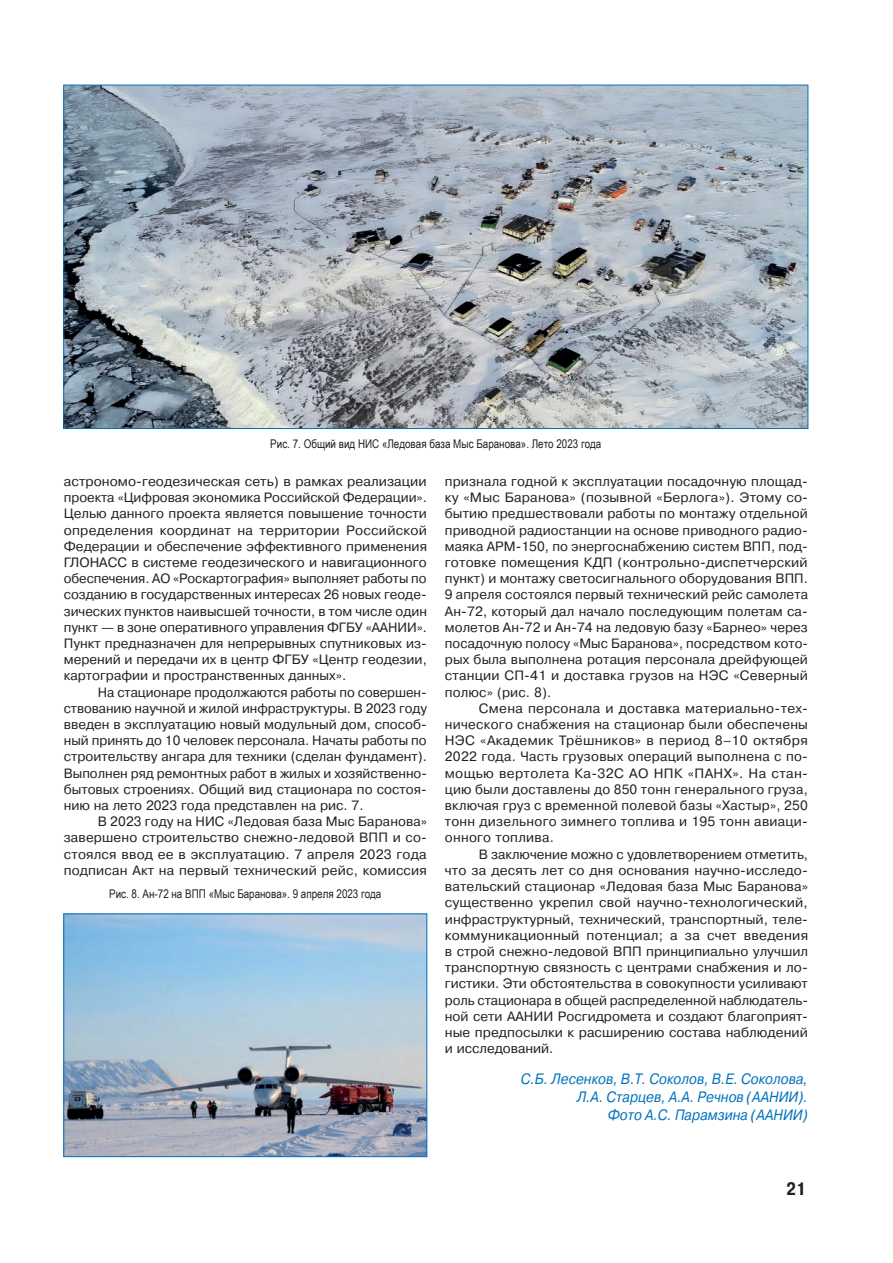
<style>
.page{position:relative;width:893px;height:1263px;background:#fff}
.page>*{position:absolute;margin:0;border:0;box-sizing:border-box;transform-origin:0 0}
.t1{font:700 18px "Pragmatica Cond C";color:#231f20}
.Автор{font:italic 15px/18px "Pragmatica C";color:#0072bc;text-align:right;scale:.9 1}
.Основной_текст{font:13.5px/16.2px "Pragmatica C";letter-spacing:.005em;color:#231f20;text-align:justify}
.Подрисуночная{font:12px "Arial Narrow";color:#231f20}
</style>
<div class="page">
<img style="left:65px;top:87px;width:741px;height:340px">
<img style="left:65px;top:915px;width:360px;height:240px">
<div style="left:63px;top:913px;width:364px;height:244px;border:1px solid #0072bc"></div>
<p class="Подрисуночная" style="left:270px;top:435px;width:333px">Рис. 7. Общий вид НИС «Ледовая база Мыс Баранова». Лето 2023 года</p>
<p class="Основной_текст" style="left:64px;top:473px;width:365px">астрономо-геодезическая сеть) в рамках реализации проекта «Цифровая экономика Российской Федерации».<br>Целью данного проекта является повышение точности определения координат на территории Российской Федерации и обеспечение эффективного применения ГЛОНАСС в системе геодезического и навигационного обеспечения. АО «Роскартография» выполняет работы по созданию в государственных интересах 26 новых геоде&shy;зических пунктов наивысшей точности, в том числе один пункт — в зоне оперативного управления ФГБУ «ААНИИ».<br>Пункт предназначен для непрерывных спутниковых из&shy;мерений и передачи их в центр ФГБУ «Центр геодезии, картографии и пространственных данных».</p>
<p class="Основной_текст" style="left:64px;top:684px;width:365px;text-indent:34px">На стационаре продолжаются работы по совершен&shy;ствованию научной и жилой инфраструктуры. В 2023 году введен в эксплуатацию новый модульный дом, способ&shy;ный принять до 10 человек персонала. Начаты работы по строительству ангара для техники (сделан фундамент).<br>Выполнен ряд ремонтных работ в жилых и хозяйственно&shy;бытовых строениях. Общий вид стационара по состоя&shy;нию на лето 2023 года представлен на рис. 7.</p>
<p class="Основной_текст" style="left:64px;top:814px;width:365px;text-indent:34px">В 2023 году на НИС «Ледовая база Мыс Баранова» завершено строительство снежно-ледовой ВПП и со&shy;стоялся ввод ее в эксплуатацию. 7 апреля 2023 года подписан Акт на первый технический рейс, комиссия</p>
<p class="Подрисуночная" style="left:109px;top:885px;width:274px">Рис. 8. Ан-72 на ВПП «Мыс Баранова». 9 апреля 2023 года</p>
<p class="Основной_текст" style="left:445px;top:473px;width:365px">признала годной к эксплуатации посадочную площад&shy;ку «Мыс Баранова» (позывной «Берлога»). Этому со&shy;бытию предшествовали работы по монтажу отдельной приводной радиостанции на основе приводного радио&shy;маяка АРМ-150, по энергоснабжению систем ВПП, под&shy;готовке помещения КДП (контрольно-диспетчерский пункт) и монтажу светосигнального оборудования ВПП.<br>9 апреля состоялся первый технический рейс самолета Ан-72, который дал начало последующим полетам са&shy;молетов Ан-72 и Ан-74 на ледовую базу «Барнео» через посадочную полосу «Мыс Баранова», посредством кото&shy;рых была выполнена ротация персонала дрейфующей станции СП-41 и доставка грузов на НЭС «Северный полюс» (рис. 8).</p>
<p class="Основной_текст" style="left:445px;top:700px;width:365px;text-indent:34px">Смена персонала и доставка материально-тех&shy;нического снабжения на стационар были обеспечены НЭС «Академик Трёшников» в период 8–10 октября 2022 года. Часть грузовых операций выполнена с по&shy;мощью вертолета Ка-32С АО НПК «ПАНХ». На стан&shy;цию были доставлены до 850 тонн генерального груза, включая груз с временной полевой базы «Хастыр», 250 тонн дизельного зимнего топлива и 195 тонн авиаци&shy;онного топлива.</p>
<p class="Основной_текст" style="left:445px;top:846px;width:365px;text-indent:34px">В заключение можно с удовлетворением отметить, что за десять лет со дня основания научно-исследо&shy;вательский стационар «Ледовая база Мыс Баранова» существенно укрепил свой научно-технологический, инфраструктурный, технический, транспортный, теле&shy;коммуникационный потенциал; а за счет введения в строй снежно-ледовой ВПП принципиально улучшил транспортную связность с центрами снабжения и ло&shy;гистики. Эти обстоятельства в совокупности усиливают роль стационара в общей распределенной наблюдатель&shy;ной сети ААНИИ Росгидромета и создают благоприят&shy;ные предпосылки к расширению состава наблюдений и исследований.</p>
<p class="Автор" style="left:521px;top:1070px;width:321px">С.Б. Лесенков, В.Т. Соколов, В.Е. Соколова,<br>Л.А. Старцев, А.А. Речнов (ААНИИ).<br>Фото А.С. Парамзина (ААНИИ)</p>
<h1 class="t1" style="left:787px;top:1178px;width:21px">21</h1>
</div>
